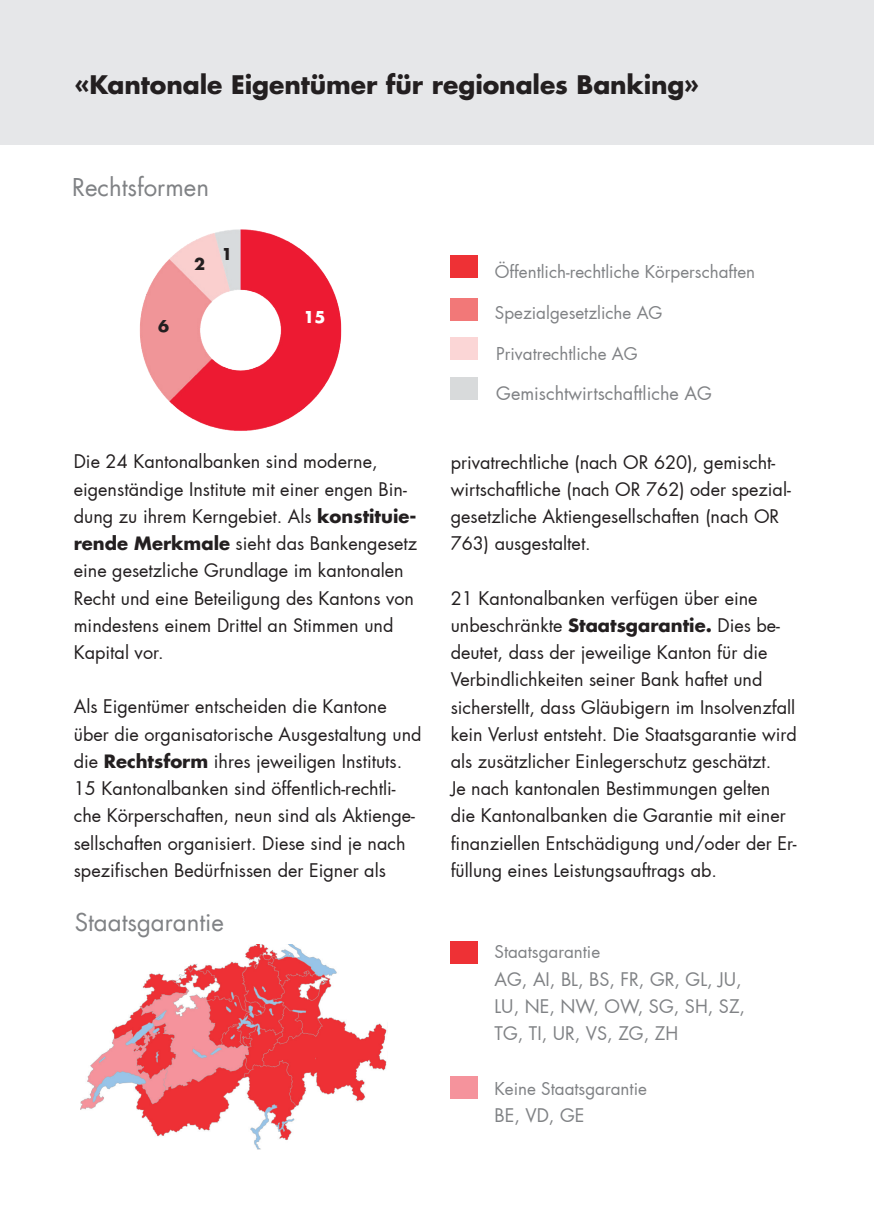
<style>
.page{position:relative;width:874px;height:1225px;background:#fff}
.page>*{position:absolute;margin:0;border:0;box-sizing:border-box;transform-origin:0 0}
.t1{font:700 25px "Futura LT";letter-spacing:-.005em;color:#231f20}
.t2{font:24px "Futura LT";color:#808285}
.t3{font:18px/27.2px "Futura";color:#231f20}
.t4{font:18px/27.2px "Futura";color:#808285}
.t5{font:17px "Futura";color:#808285}
.t6{font:700 16px "Futura";color:#231f20}
.t7{font:700 16px "Futura";color:#fff}
.s1{font-weight:700}
</style>
<div class="page">
<div style="left:0;top:0;width:873px;height:145px;background:#e6e7e9"></div>
<div style="left:450px;top:255px;width:27px;height:23px;background:#ee3135"></div>
<div style="left:450px;top:298px;width:27px;height:23px;background:#f27878"></div>
<div style="left:450px;top:337px;width:27px;height:23px;background:#fbd6d6"></div>
<div style="left:450px;top:377px;width:27px;height:23px;background:#d8dadb"></div>
<div style="left:450px;top:1076px;width:27px;height:23px;background:#f5939c"></div>
<div style="left:450px;top:941px;width:27px;height:23px;background:#ee3135"></div>
<img style="left:139px;top:229px;width:203px;height:202px">
<img style="left:81px;top:944px;width:306px;height:205px">
<h1 class="t1" style="left:75px;top:68px;width:625px">«Kantonale Eigentümer für regionales Banking»</h1>
<h2 class="t2" style="left:72px;top:172px;width:138px">Rechtsformen</h2>
<p class="t6" style="left:158px;top:315px;width:12px">6</p>
<p class="t6" style="left:194px;top:253px;width:12px">2</p>
<p class="t6" style="left:221px;top:243px;width:12px">1</p>
<p class="t7" style="left:303px;top:307px;width:23px">15</p>
<p class="t3" style="left:74px;top:448px;width:345px">Die 24 Kantonalbanken sind moderne, eigenständige Institute mit einer engen Bin&shy;dung zu ihrem Kerngebiet. Als <span class="s1">konstituie&shy;rende Merkmale</span> sieht das Bankengesetz eine gesetzliche Grundlage im kantonalen Recht und eine Beteiligung des Kantons von mindestens einem Drittel an Stimmen und Kapital vor.</p>
<p class="t3" style="left:74px;top:693px;width:349px">Als Eigentümer entscheiden die Kantone über die organisatorische Ausgestaltung und die <span class="s1">Rechtsform</span> ihres jeweiligen Instituts.<br>15 Kantonalbanken sind öffentlich-rechtli&shy;che Körperschaften, neun sind als Aktienge&shy;sellschaften organisiert. Diese sind je nach spezifischen Bedürfnissen der Eigner als</p>
<h2 class="t2" style="left:75px;top:907px;width:151px">Staatsgarantie</h2>
<p class="t5" style="left:494px;top:261px;width:262px">Öffentlich-rechtliche Körperschaften</p>
<p class="t5" style="left:494px;top:302px;width:169px">Spezialgesetzliche AG</p>
<p class="t5" style="left:496px;top:342px;width:143px">Privatrechtliche AG</p>
<p class="t4" style="left:496px;top:380px;width:217px">Gemischtwirtschaftliche AG</p>
<p class="t3" style="left:450px;top:448px;width:341px">privatrechtliche (nach OR 620), gemischt&shy;wirtschaftliche (nach OR 762) oder spezial&shy;gesetzliche Aktiengesellschaften (nach OR 763) ausgestaltet.</p>
<p class="t3" style="left:450px;top:584px;width:347px">21 Kantonalbanken verfügen über eine unbeschränkte <span class="s1">Staatsgarantie.</span> Dies be&shy;deutet, dass der jeweilige Kanton für die Verbindlichkeiten seiner Bank haftet und sicherstellt, dass Gläubigern im Insolvenzfall kein Verlust entsteht. Die Staatsgarantie wird als zusätzlicher Einlegerschutz geschätzt.<br>Je nach kantonalen Bestimmungen gelten die Kantonalbanken die Garantie mit einer finanziellen Entschädigung und/oder der Er&shy;füllung eines Leistungsauftrags ab.</p>
<p class="t5" style="left:494px;top:941px;width:107px">Staatsgarantie</p>
<p class="t4" style="left:494px;top:965px;width:252px">AG, AI, BL, BS, FR, GR, GL, JU,<br>LU, NE, NW, OW, SG, SH, SZ,<br>TG, TI, UR, VS, ZG, ZH</p>
<p class="t5" style="left:494px;top:1077px;width:154px">Keine Staatsgarantie</p>
<p class="t4" style="left:494px;top:1101px;width:91px">BE, VD, GE</p>
</div>
